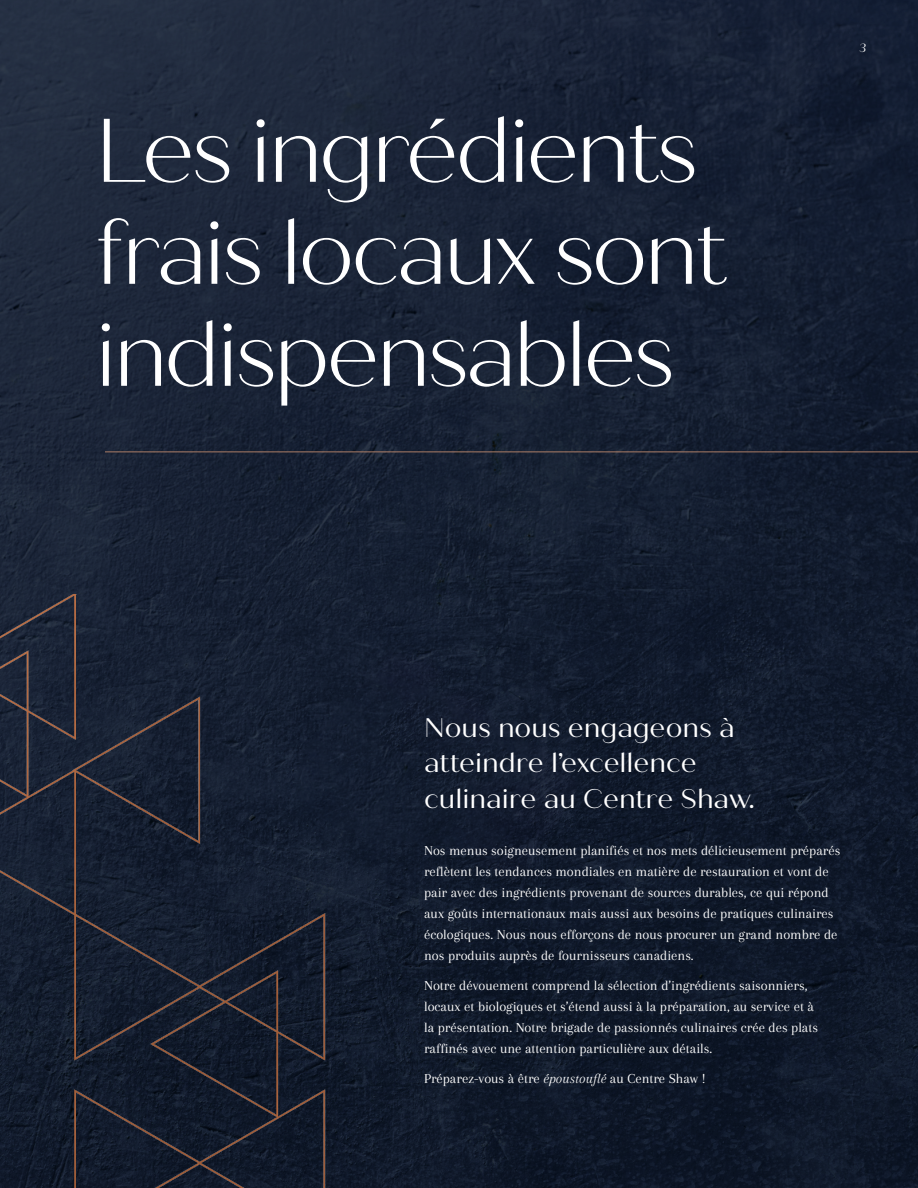
<style>
.page{position:relative;width:918px;height:1188px;background:#fff}
.page>*{position:absolute;margin:0;border:0;box-sizing:border-box;transform-origin:0 0}
.t1{font:300 90px/102px "Quiche Sans";letter-spacing:-.05em;color:#fff}
.Intro_Text{font:26.85px/35.2px "Quiche Sans";color:#fff}
.Body_Copy{font:14.25px/21px "Arapey";color:#fff}
.Page_Number{font:italic 12px "Quiche Sans";color:#fff}
.s1{font-style:italic}
</style>
<div class="page">
<div style="left:0;top:0;width:918px;height:1188px;background:linear-gradient(to bottom,#1c263a,#0d1626)"></div>
<img style="left:0;top:595px;width:350px;height:593px">
<hr style="left:105px;top:452px;width:813px;height:1px;background:#ac7d66">
<h1 class="t1" style="left:94px;top:102px;width:635px">Les ingrédients frais locaux sont indispensables</h1>
<p class="Page_Number" style="left:859px;top:40px;width:9px">3</p>
<p class="Intro_Text" style="left:424px;top:711px;width:332px">Nous nous engageons à atteindre l’excellence culinaire au Centre Shaw.</p>
<p class="Body_Copy" style="left:424px;top:840px;width:418px">Nos menus soigneusement planifiés et nos mets délicieusement préparés reflètent les tendances mondiales en matière de restauration et vont de pair avec des ingrédients provenant de sources durables, ce qui répond aux goûts internationaux mais aussi aux besoins de pratiques culinaires écologiques. Nous nous efforçons de nous procurer un grand nombre de nos produits auprès de fournisseurs canadiens.</p>
<p class="Body_Copy" style="left:424px;top:975px;width:395px">Notre dévouement comprend la sélection d’ingrédients saisonniers, locaux et biologiques et s’étend aussi à la préparation, au service et à la présentation. Notre brigade de passionnés culinaires crée des plats raffinés avec une attention particulière aux détails.</p>
<p class="Body_Copy" style="left:424px;top:1068px;width:283px">Préparez-vous à être <span class="s1">époustouflé</span> au Centre Shaw !</p>
</div>
